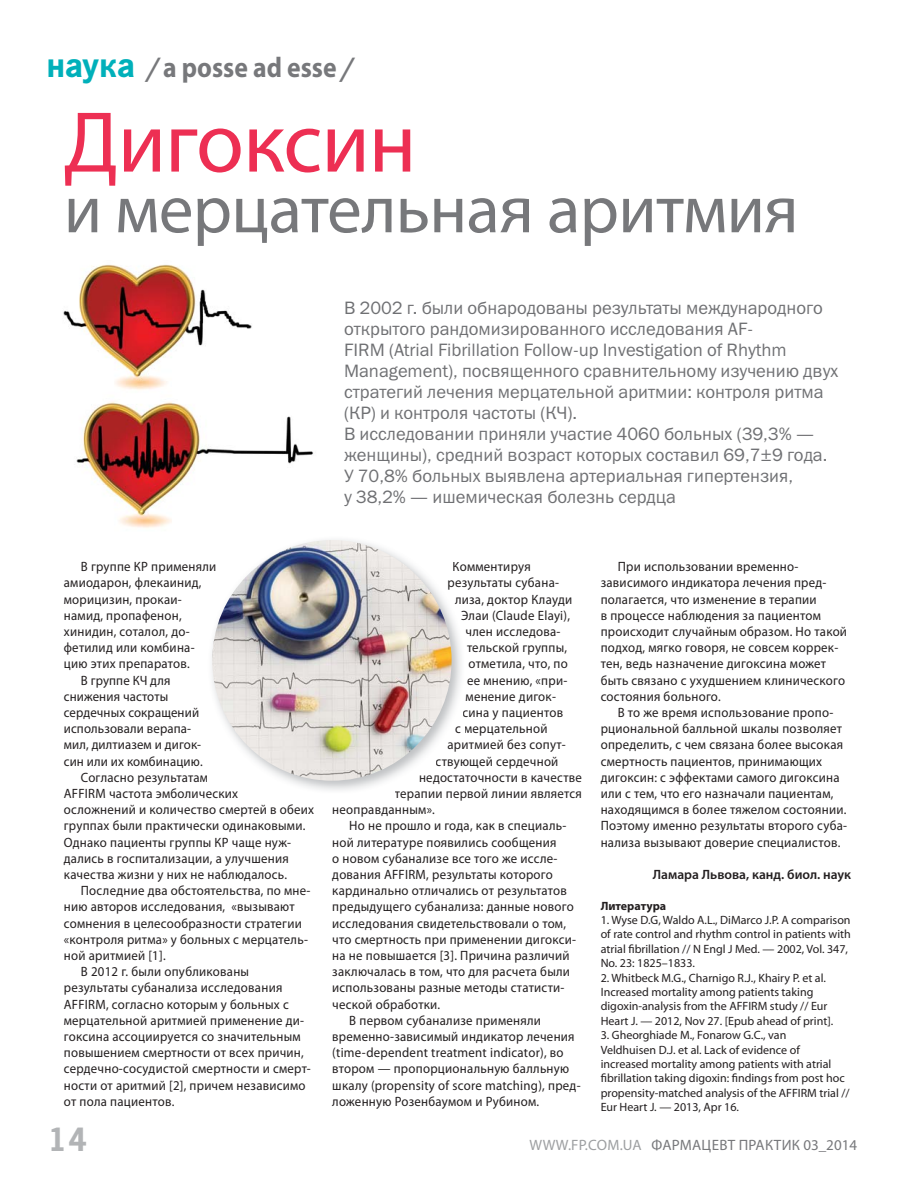
<style>
.page{position:relative;width:915px;height:1178px;background:#fff}
.page>*{position:absolute;margin:0;border:0;box-sizing:border-box;transform-origin:0 0}
.t1{font:87px "Myriad Pro";letter-spacing:-.01em;color:#ed2f53}
.t2{font:69px "Myriad Pro";letter-spacing:-.01em;color:#77787b}
.t3{font:700 34.5px "News Paper C";color:#b2b4b6}
.t4{font:700 28.5px "Myriad Pro";color:#77787b;scale:.9 1}
.t5{font:18px/21px "Franklin Gothic Book ITC";color:#6f7073}
.t6{font:15px "Myriad Pro";letter-spacing:.02em;color:#77787b}
.t7{font:13.5px/16.2px "Myriad Pro";letter-spacing:.02em;color:#231f20;scale:.95 1}
.t8{font:600 13.5px "Myriad Pro";color:#231f20}
.t9{font:12px/14.4px "Myriad Pro";color:#231f20}
.t10{font:700 12px "Myriad Pro";color:#231f20}
.s1{font-family:"News Paper C";font-size:36px;color:#00b0ba}
.s2{font-family:"News Paper C"}
.s3{color:#9d9fa1}
</style>
<div class="page">
<img style="left:212px;top:540px;width:249px;height:250px">
<svg style="left:212px;top:562px;width:4px;height:12px"></svg>
<img style="left:212px;top:788px;width:26px;height:2px">
<svg style="left:453px;top:562px;width:8px;height:12px"></svg>
<img style="left:448px;top:578px;width:13px;height:12px">
<svg style="left:455px;top:594px;width:6px;height:29px"></svg>
<svg style="left:455px;top:710px;width:6px;height:26px"></svg>
<img style="left:448px;top:740px;width:13px;height:12px">
<img style="left:436px;top:756px;width:25px;height:12px">
<img style="left:420px;top:775px;width:41px;height:9px">
<img style="left:395px;top:789px;width:66px;height:1px">
<img style="left:212px;top:540px;width:239px;height:241px;border-radius:50%">
<img style="left:63px;top:264px;width:251px;height:264px">
<h3 class="t4" style="left:47px;top:56px;width:341px"><span class="s1">наука</span> <span class="s2">/</span> a posse ad esse <span class="s2">/</span></h3>
<h1 class="t1" style="left:64px;top:110px;width:354px">Дигоксин</h1>
<h2 class="t2" style="left:64px;top:183px;width:736px">и мерцательная аритмия</h2>
<p class="t5" style="left:344px;top:300px;width:495px">В 2002 г. были обнародованы результаты международного открытого рандомизированного исследования AF-<br>FIRM (Atrial Fibrillation Follow-up Investigation of Rhythm Management), посвященного сравнительному изучению двух стратегий лечения мерцательной аритмии: контроля ритма (КР) и контроля частоты (КЧ).<br>В исследовании приняли участие 4060 больных (39,3% — женщины), средний возраст которых составил 69,7±9 года.<br>У 70,8% больных выявлена артериальная гипертензия,<br>у 38,2% — ишемическая болезнь сердца</p>
<p class="t7" style="left:81px;top:560px;width:144px">В группе КР применяли</p>
<p class="t7" style="left:64px;top:576px;width:146px">амиодарон, флекаинид,</p>
<p class="t7" style="left:64px;top:592px;width:126px">морицизин, прокаи-</p>
<p class="t7" style="left:64px;top:608px;width:125px">намид, пропафенон,</p>
<p class="t7" style="left:64px;top:625px;width:134px">хинидин, соталол, до-</p>
<p class="t7" style="left:64px;top:641px;width:139px">фетилид или комбина-</p>
<p class="t7" style="left:64px;top:657px;width:134px">цию этих препаратов.</p>
<p class="t7" style="left:81px;top:673px;width:96px">В группе КЧ для</p>
<p class="t7" style="left:64px;top:689px;width:111px">снижения частоты</p>
<p class="t7" style="left:64px;top:706px;width:144px">сердечных сокращений</p>
<p class="t7" style="left:64px;top:722px;width:135px">иcпользовали верапа-</p>
<p class="t7" style="left:64px;top:738px;width:146px">мил, дилтиазем и дигок-</p>
<p class="t7" style="left:64px;top:754px;width:148px">син или их комбинацию.</p>
<p class="t7" style="left:81px;top:770px;width:135px">Согласно результатам</p>
<p class="t7" style="left:64px;top:787px;width:185px">AFFIRM частота эмболических</p>
<p class="t7" style="left:64px;top:803px;width:265px">осложнений и количество смертей в обеих</p>
<p class="t7" style="left:64px;top:819px;width:256px">группах были практически одинаковыми.</p>
<p class="t7" style="left:64px;top:835px;width:241px">Однако пациенты группы КР чаще нуж-</p>
<p class="t7" style="left:64px;top:851px;width:238px">дались в госпитализации, а улучшения</p>
<p class="t7" style="left:64px;top:868px;width:236px">качества жизни у них не наблюдалось.</p>
<p class="t7" style="left:81px;top:884px;width:243px">Последние два обстоятельства, по мне-</p>
<p class="t7" style="left:64px;top:900px;width:244px">нию авторов исследования, «вызывают</p>
<p class="t7" style="left:64px;top:916px;width:252px">сомнения в целесообразности стратегии</p>
<p class="t7" style="left:64px;top:932px;width:258px">«контроля ритма» у больных с мерцатель-</p>
<p class="t7" style="left:64px;top:949px;width:109px">ной аритмией [1].</p>
<p class="t7" style="left:81px;top:965px;width:178px">В 2012 г. были опубликованы</p>
<p class="t7" style="left:64px;top:981px;width:231px">результаты субанализа исследования</p>
<p class="t7" style="left:64px;top:997px;width:238px">AFFIRM, согласно которым у больных с</p>
<p class="t7" style="left:64px;top:1013px;width:254px">мерцательной аритмией применение ди-</p>
<p class="t7" style="left:64px;top:1030px;width:251px">гоксина ассоциируется со значительным</p>
<p class="t7" style="left:64px;top:1046px;width:254px">повышением смертности от всех причин,</p>
<p class="t7" style="left:64px;top:1062px;width:261px">сердечно-сосудистой смертности и смерт-</p>
<p class="t7" style="left:64px;top:1078px;width:256px">ности от аритмий [2], причем независимо</p>
<p class="t7" style="left:64px;top:1094px;width:118px">от пола пациентов.</p>
<h3 class="t3" style="left:47px;top:1129px;width:42px">14</h3>
<p class="t7" style="left:452px;top:560px;width:84px">Комментируя</p>
<p class="t7" style="left:447px;top:576px;width:119px">результаты субана-</p>
<p class="t7" style="left:455px;top:592px;width:125px">лиза, доктор Клауди</p>
<p class="t7" style="left:461px;top:608px;width:116px">Элаи (Claude Elayi),</p>
<p class="t7" style="left:465px;top:625px;width:101px">член исследова-</p>
<p class="t7" style="left:467px;top:641px;width:107px">тельской группы,</p>
<p class="t7" style="left:468px;top:657px;width:106px">отметила, что, по</p>
<p class="t7" style="left:467px;top:673px;width:107px">ее мнению, «при-</p>
<p class="t7" style="left:465px;top:689px;width:97px">менение дигок-</p>
<p class="t7" style="left:462px;top:706px;width:107px">сина у пациентов</p>
<p class="t7" style="left:455px;top:722px;width:99px">с мерцательной</p>
<p class="t7" style="left:447px;top:738px;width:126px">аритмией без сопут-</p>
<p class="t7" style="left:435px;top:754px;width:131px">ствующей сердечной</p>
<p class="t7" style="left:419px;top:770px;width:173px">недостаточности в качестве</p>
<p class="t7" style="left:395px;top:787px;width:198px">терапии первой линии является</p>
<p class="t7" style="left:332px;top:803px;width:110px">неоправданным».</p>
<p class="t7" style="left:349px;top:819px;width:230px">Но не прошло и года, как в специаль-</p>
<p class="t7" style="left:332px;top:835px;width:237px">ной литературе появились сообщения</p>
<p class="t7" style="left:332px;top:851px;width:238px">о новом субанализе все того же иссле-</p>
<p class="t7" style="left:332px;top:868px;width:234px">дования AFFIRM, результаты которого</p>
<p class="t7" style="left:332px;top:884px;width:248px">кардинально отличались от результатов</p>
<p class="t7" style="left:332px;top:900px;width:256px">предыдущего субанализа: данные нового</p>
<p class="t7" style="left:332px;top:916px;width:247px">исследования свидетельствовали о том,</p>
<p class="t7" style="left:332px;top:932px;width:258px">что смертность при применении дигокси-</p>
<p class="t7" style="left:332px;top:949px;width:251px">на не повышается [3]. Причина различий</p>
<p class="t7" style="left:332px;top:965px;width:252px">заключалась в том, что для расчета были</p>
<p class="t7" style="left:332px;top:981px;width:246px">использованы разные методы статисти-</p>
<p class="t7" style="left:332px;top:997px;width:115px">ческой обработки.</p>
<p class="t7" style="left:349px;top:1013px;width:203px">В первом субанализе применяли</p>
<p class="t7" style="left:332px;top:1030px;width:256px">временно-зависимый индикатор лечения</p>
<p class="t7" style="left:332px;top:1046px;width:245px">(time-dependent treatment indicator), во</p>
<p class="t7" style="left:332px;top:1062px;width:251px">втором — пропорциональную балльную</p>
<p class="t7" style="left:332px;top:1078px;width:263px">шкалу (рropensity of score matching), пред-</p>
<p class="t7" style="left:332px;top:1094px;width:219px">ложенную Розенбаумом и Рубином.</p>
<p class="t7" style="left:600px;top:560px;width:261px;text-indent:17px">При использовании временно&shy;зависимого индикатора лечения пред&shy;полагается, что изменение в терапии<br>в процессе наблюдения за пациентом происходит случайным образом. Но такой подход, мягко говоря, не совсем коррек&shy;тен, ведь назначение дигоксина может быть связано с ухудшением клинического состояния больного.</p>
<p class="t7" style="left:600px;top:706px;width:261px;text-indent:17px">В то же время использование пропо&shy;рциональной балльной шкалы позволяет определить, с чем связана более высокая смертность пациентов, принимающих дигоксин: с эффектами самого дигоксина или с тем, что его назначали пациентам, находящимся в более тяжелом состоянии.<br>Поэтому именно результаты второго суба&shy;нализа вызывают доверие специалистов.</p>
<p class="t8" style="left:652px;top:869px;width:200px">Ламара Львова, канд. биол. наук</p>
<p class="t10" style="left:600px;top:901px;width:67px">Литература</p>
<p class="t9" style="left:600px;top:914px;width:251px">1. Wyse D.G, Waldo A.L., DiMarco J.P. A compa rison of rate control and rhythm control in patients with atrial fibrillation // N Engl J Med. — 2002, Vol. 347, No. 23: 1825–1833.</p>
<p class="t9" style="left:600px;top:971px;width:234px">2. Whitbeck M.G., Charnigo R.J., Khairy P. et al.<br>Increased mortality among patients taking digoxin-analysis from the AFFIRM study // Eur Heart J. — 2012, Nov 27. [Epub ahead of print].</p>
<p class="t9" style="left:600px;top:1029px;width:250px">3. Gheorghiade M., Fonarow G.C., van<br>Veldhuisen D.J. et al. Lack of evidence of increased mortality among patients with atrial fibrillation taking digoxin: findings from post hoc propensity-matched analysis of the AFFIRM trial // Eur Heart J. — 2013, Apr 16.</p>
<p class="t6" style="left:529px;top:1139px;width:329px"><span class="s3">WWW.FP.COM.UA</span> ФАРМАЦЕВТ ПРАКТИК 03_2014</p>
</div>
